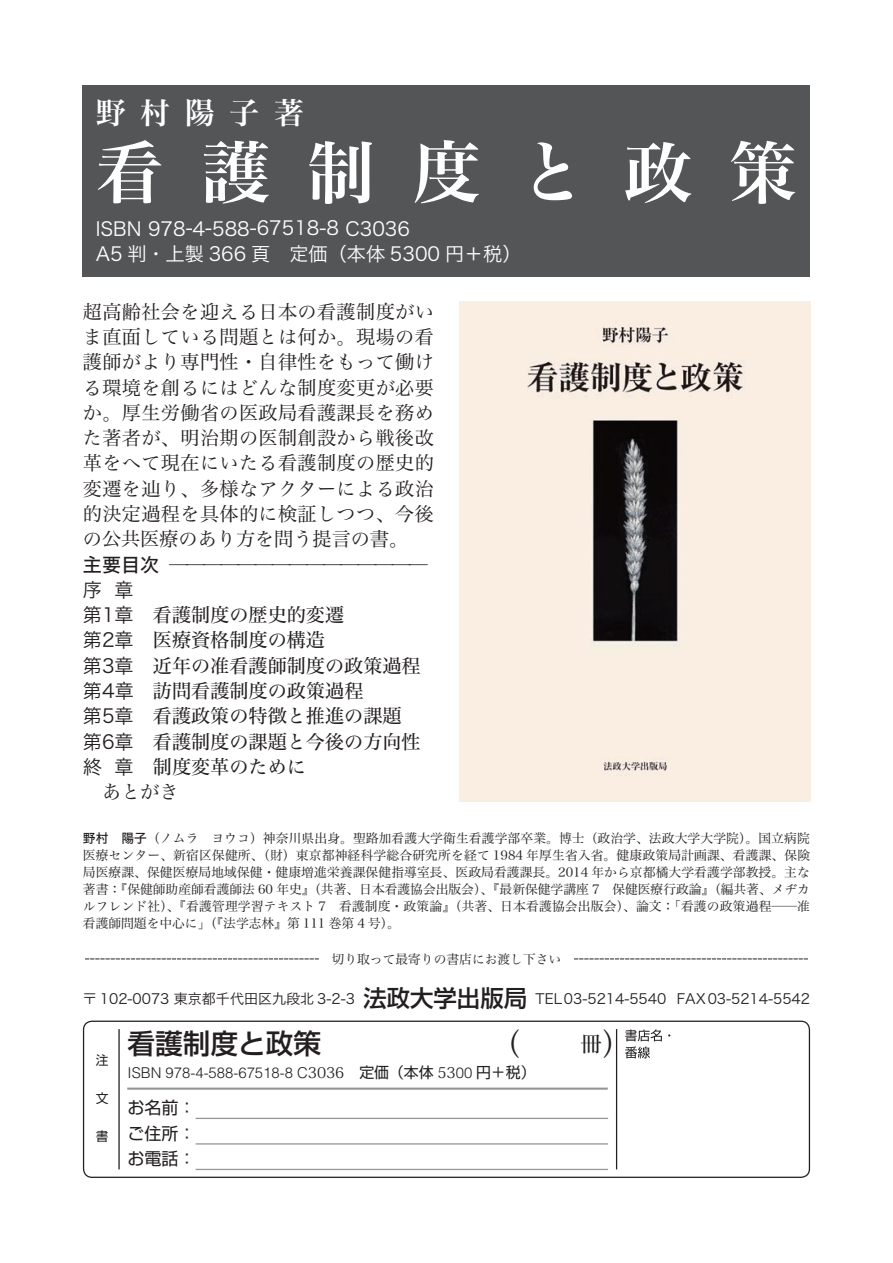
<style>
.page{position:relative;width:893px;height:1263px;background:#fff}
.page>*{position:absolute;margin:0;border:0;box-sizing:border-box;transform-origin:0 0}
.t1{font:68.1px "Hira Min Pro W6";letter-spacing:.55em;color:#fff}
.t2{font:29.7px "Hira Min Pro W6";letter-spacing:.5em;color:#fff}
.t3{font:29.7px "Hira Min Std W4";color:#231f20}
.t4{font:500 27.6px "Shin Go Pro";color:#231f20}
.t5{font:500 23.4px "Shin Go Pro";color:#231f20}
.t6{font:21.3px "Hira Min Std W4";color:#231f20}
.t7{font:19.2px/25.3px "Hira Min Pro W3";letter-spacing:.02em;color:#231f20;text-align:justify}
.t8{font:19.2px "Hira Min Std W4";color:#231f20}
.t9{font:19.2px/25.5px "Hira Kaku Pro W3";color:#fff}
.t10{font:19.2px "Hira Kaku Pro W3";color:#231f20}
.t11{font:19.2px "Hira Kaku Std W5";color:#231f20}
.t12{font:16.95px/25.5px "Shin Go Pro";color:#231f20;text-align:justify}
.t13{font:300 14.85px "Helvetica";color:#231f20}
.t14{font:14.1px "Hira Kaku Pro W3";color:#231f20}
.t15{font:12.75px/17px "Hira Min Pro W3";color:#231f20;text-align:justify}
.t16{font:12.75px "Shin Go Pro";color:#231f20}
.s1{font-family:"Hira Kaku Std W5"}
.s2{font-family:"Koz Min Pro";font-weight:400}
.s3{font-family:"Shin Go Pro";font-weight:400}
</style>
<div class="page">
<div style="left:83px;top:85px;width:727px;height:191px;background:#545557"></div>
<div style="left:83px;top:1020px;width:727px;height:158px;border:1px solid #231f20;border-radius:9px"></div>
<hr style="left:616px;top:1029px;width:1px;height:140px;background:#231f20">
<hr style="left:118px;top:1029px;width:2px;height:140px;background:#231f20">
<svg style="left:625px;top:1029px;width:45px;height:29px"></svg>
<hr style="left:196px;top:1118px;width:412px;height:1px;background:#939598">
<hr style="left:196px;top:1143px;width:412px;height:1px;background:#939598">
<hr style="left:196px;top:1169px;width:412px;height:1px;background:#939598">
<hr style="left:127px;top:1087px;width:481px;height:3px;background:#939598">
<svg style="left:85px;top:958px;width:234px;height:1px"></svg>
<svg style="left:574px;top:958px;width:234px;height:1px"></svg>
<img style="left:459px;top:302px;width:351px;height:499px">
<h2 class="t2" style="left:96px;top:91px;width:210px">野村陽子著</h2>
<h1 class="t1" style="left:96px;top:121px;width:703px">看護制度と政策</h1>
<h3 class="t9" style="left:96px;top:215px;width:427px">ISBN 978-4-588-67518-8 C3036<br>A5 判・上製 366 頁　定価（本体 5300 円＋税(</h3>
<h3 class="t7" style="left:83px;top:298px;width:352px">超高齢社会を迎える日本の看護制度がいま直面している問題とは何か。現場の看護師がより専門性・自律性をもって働ける環境を創るにはどんな制度変更が必要か。厚生労働省の医政局看護課長を務めた著者が、明治期の医制創設から戦後改革をへて現在にいたる看護制度の歴史的変遷を辿り、多様なアクターによる政治的決定過程を具体的に検証しつつ、今後の公共医療のあり方を問う提言の書。</h3>
<h3 class="t11" style="left:169px;top:550px;width:260px">───────────────</h3>
<h3 class="t11" style="left:83px;top:550px;width:78px">主要目次</h3>
<h3 class="t10" style="left:115px;top:575px;width:21px">章</h3>
<h3 class="t10" style="left:83px;top:575px;width:21px">序</h3>
<h3 class="t10" style="left:83px;top:600px;width:52px">第1章</h3>
<h3 class="t8" style="left:153px;top:601px;width:193px">看護制度の歴史的変遷</h3>
<h3 class="t10" style="left:83px;top:625px;width:52px">第2章</h3>
<h3 class="t8" style="left:153px;top:626px;width:174px">医療資格制度の構造</h3>
<h3 class="t10" style="left:83px;top:650px;width:52px">第3章</h3>
<h3 class="t8" style="left:153px;top:652px;width:269px">近年の准看護師制度の政策過程</h3>
<h3 class="t10" style="left:83px;top:676px;width:52px">第4章</h3>
<h3 class="t8" style="left:153px;top:677px;width:212px">訪問看護制度の政策過程</h3>
<h3 class="t10" style="left:83px;top:701px;width:52px">第5章</h3>
<h3 class="t8" style="left:153px;top:702px;width:250px">看護政策の特徴と推進の課題</h3>
<h3 class="t10" style="left:83px;top:726px;width:52px">第6章</h3>
<h3 class="t8" style="left:153px;top:727px;width:269px">看護制度の課題と今後の方向性</h3>
<h3 class="t10" style="left:115px;top:752px;width:21px">章</h3>
<h3 class="t8" style="left:153px;top:753px;width:155px">制度変革のために</h3>
<h3 class="t10" style="left:83px;top:752px;width:21px">終</h3>
<h3 class="t7" style="left:83px;top:778px;width:97px">　あとがき</h3>
<p class="t15" style="left:83px;top:829px;width:729px"><span class="s1">野村　陽子</span>（ノムラ　ヨウコ）神奈川県出身。聖路加看護大学衛生看護学部卒業。博士（政治学、法政大学大学院）。国立病院医療センター、新宿区保健所、（財）東京都神経科学総合研究所を経て 1984 年厚生省入省。健康政策局計画課、看護課、保険局医療課、保健医療局地域保健・健康増進栄養課保健指導室長、医政局看護課長。2014 年から京都橘大学看護学部教授。主な著書『：保健師助産師看護師法 60 年史』（共著、日本看護協会出版会）、『最新保健学講座 　7 保健医療行政論』（編共著、メヂカルフレンド社）、『看護管理学習テキスト 　7 看護制度・政策論』（共著、日本看護協会出版会）、論文「：看護の政策過程─准看護師問題を中心に」（『法学志林』第 111 巻第 4 号。(</p>
<p class="t15" style="left:332px;top:950px;width:231px">切り取って最寄りの書店にお渡し下さい</p>
<p class="t14" style="left:83px;top:987px;width:273px">〒 102-0073 東京都千代田区九段北 3-2-3</p>
<h3 class="t5" style="left:363px;top:979px;width:165px">法政大学出版局</h3>
<p class="t16" style="left:96px;top:1049px;width:14px">注</p>
<p class="t16" style="left:96px;top:1088px;width:14px">文</p>
<p class="t16" style="left:96px;top:1126px;width:14px">書</p>
<h3 class="t4" style="left:128px;top:1021px;width:195px">看護制度と政策</h3>
<p class="t13" style="left:128px;top:1063px;width:409px">ISBN 978-4-588-67518-8 C<span class="s2">3036</span><span class="s3">　定価（本体</span> <span class="s2">53</span>00 <span class="s3">円＋税(</span></p>
<h3 class="t12" style="left:128px;top:1093px;width:70px">お名前：ご住所：お電話：</h3>
<p class="t14" style="left:536px;top:987px;width:276px">TEL 03-5214-5540　FAX03-5214-5542</p>
<h2 class="t3" style="left:602px;top:1023px;width:31px">(</h2>
<h3 class="t6" style="left:580px;top:1029px;width:23px">冊</h3>
</div>
